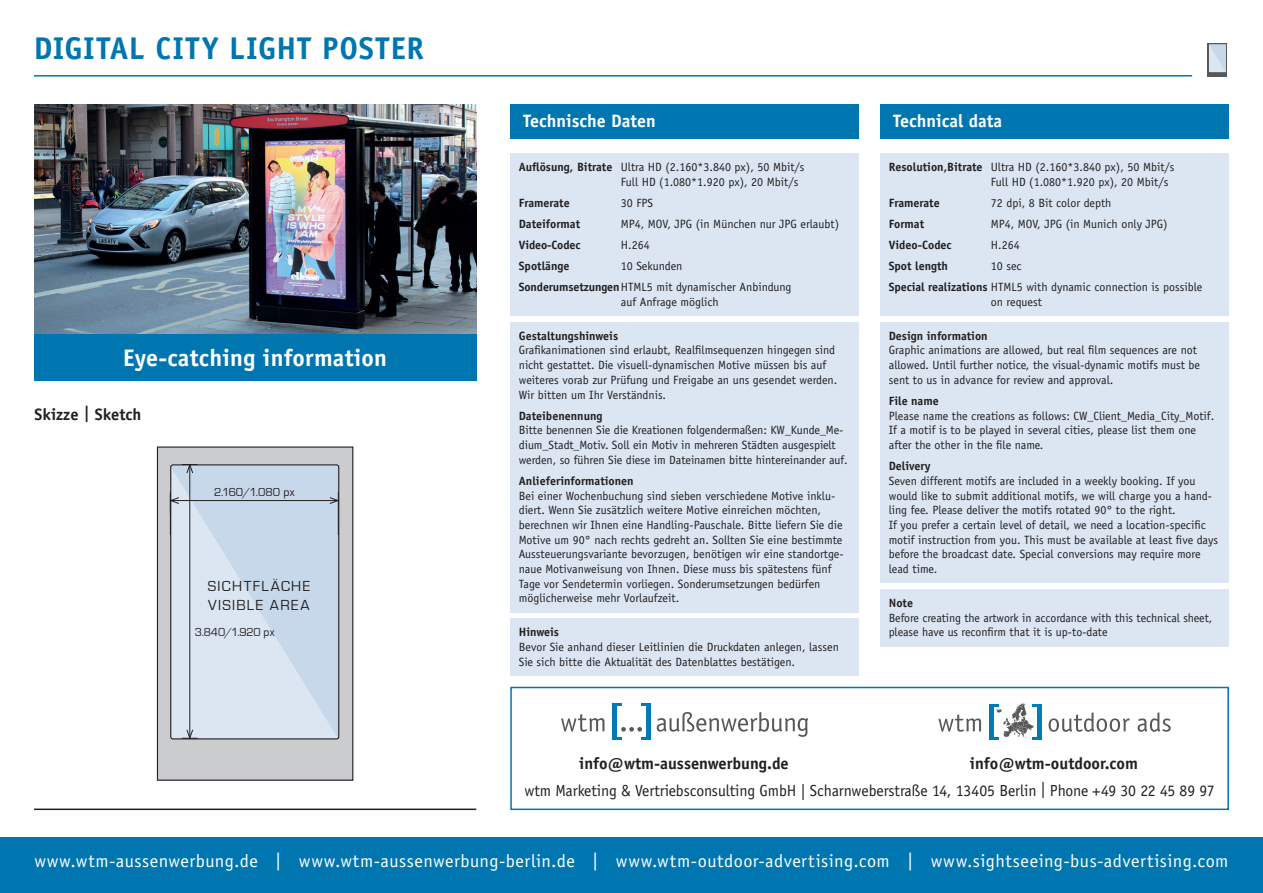
<style>
.page{position:relative;width:1263px;height:893px;background:#fff}
.page>*{position:absolute;margin:0;border:0;box-sizing:border-box;transform-origin:0 0}
.t1{font:700 31.5px "Officina Sans";letter-spacing:.025em;color:#0076b1}
.t2{font:700 24px "Officina Sans";letter-spacing:.01em;color:#fff}
.t3{font:18px "Officina Sans";letter-spacing:.025em;color:#fff}
.t4{font:700 18px "Officina Sans";color:#fff}
.t5{font:700 16.5px "Officina Sans";color:#231f20}
.t6{font:16.05px "Officina Sans";letter-spacing:-.005em;color:#231f20}
.t7{font:15px/18.8px "Eurostile";letter-spacing:.09em;color:#231f20}
.t8{font:12px/14.7px "Officina Sans";color:#231f20}
.t9{font:700 12px "Officina Sans";color:#231f20}
.t10{font:12px "Eurostile";letter-spacing:-.01em;color:#231f20}
.s1{font-weight:700}
</style>
<div class="page">
<svg style="left:561px;top:714px;width:43px;height:18px"></svg>
<svg style="left:657px;top:712px;width:151px;height:25px"></svg>
<svg style="left:617px;top:703px;width:5px;height:3px"></svg>
<hr style="left:613px;top:703px;width:4px;height:36px;background:#007bb8">
<svg style="left:641px;top:703px;width:5px;height:3px"></svg>
<div style="left:646px;top:703px;width:5px;height:36px;background:#007bb8"></div>
<svg style="left:617px;top:727px;width:29px;height:12px"></svg>
<svg style="left:938px;top:714px;width:43px;height:18px"></svg>
<svg style="left:1048px;top:712px;width:82px;height:20px"></svg>
<svg style="left:1137px;top:712px;width:34px;height:20px"></svg>
<svg style="left:989px;top:703px;width:48px;height:36px"></svg>
<div style="left:1037px;top:704px;width:5px;height:35px;background:#007bb8"></div>
<div style="left:510px;top:687px;width:719px;height:123px;border:2px solid #0076b1"></div>
<div style="left:510px;top:104px;width:349px;height:34px;background:#0076b1"></div>
<div style="left:510px;top:153px;width:349px;height:43px;background:#dbe6f2"></div>
<div style="left:510px;top:189px;width:349px;height:28px;background:#dbe6f2"></div>
<div style="left:510px;top:210px;width:349px;height:28px;background:#dbe6f2"></div>
<div style="left:510px;top:231px;width:349px;height:28px;background:#dbe6f2"></div>
<div style="left:510px;top:252px;width:349px;height:28px;background:#dbe6f2"></div>
<div style="left:510px;top:273px;width:349px;height:43px;background:#dbe6f2"></div>
<div style="left:510px;top:322px;width:349px;height:28px;background:#dbe6f2"></div>
<div style="left:510px;top:337px;width:349px;height:71px;background:#dbe6f2"></div>
<div style="left:510px;top:402px;width:349px;height:27px;background:#dbe6f2"></div>
<div style="left:510px;top:417px;width:349px;height:57px;background:#dbe6f2"></div>
<div style="left:510px;top:467px;width:349px;height:28px;background:#dbe6f2"></div>
<div style="left:510px;top:482px;width:349px;height:130px;background:#dbe6f2"></div>
<div style="left:510px;top:618px;width:349px;height:28px;background:#dbe6f2"></div>
<div style="left:510px;top:633px;width:349px;height:42px;background:#dbe6f2"></div>
<div style="left:880px;top:104px;width:349px;height:34px;background:#0076b1"></div>
<div style="left:880px;top:153px;width:349px;height:43px;background:#dbe6f2"></div>
<div style="left:880px;top:189px;width:349px;height:28px;background:#dbe6f2"></div>
<div style="left:880px;top:210px;width:349px;height:28px;background:#dbe6f2"></div>
<div style="left:880px;top:231px;width:349px;height:28px;background:#dbe6f2"></div>
<div style="left:880px;top:252px;width:349px;height:28px;background:#dbe6f2"></div>
<div style="left:880px;top:273px;width:349px;height:43px;background:#dbe6f2"></div>
<div style="left:880px;top:322px;width:349px;height:28px;background:#dbe6f2"></div>
<div style="left:880px;top:337px;width:349px;height:57px;background:#dbe6f2"></div>
<div style="left:880px;top:387px;width:349px;height:28px;background:#dbe6f2"></div>
<div style="left:880px;top:402px;width:349px;height:57px;background:#dbe6f2"></div>
<div style="left:880px;top:452px;width:349px;height:27px;background:#dbe6f2"></div>
<div style="left:880px;top:467px;width:349px;height:116px;background:#dbe6f2"></div>
<div style="left:880px;top:589px;width:349px;height:28px;background:#dbe6f2"></div>
<div style="left:880px;top:604px;width:349px;height:42px;background:#dbe6f2"></div>
<hr style="left:34px;top:75px;width:1158px;height:2px;background:#0076b1">
<img style="left:34px;top:104px;width:442px;height:230px">
<div style="left:34px;top:334px;width:442px;height:47px;background:#0076b1"></div>
<div style="left:157px;top:447px;width:196px;height:333px;background:#cbccce"></div>
<div style="left:157px;top:446px;width:196px;height:335px;border:1px solid #231f20"></div>
<svg style="left:170px;top:466px;width:169px;height:273px;fill:#c7d8eb"></svg>
<div style="left:170px;top:464px;width:169px;height:275px;border:1px solid #231f20;border-radius:2px"></div>
<hr style="left:190px;top:465px;width:1px;height:273px;background:#231f20">
<svg style="left:182px;top:464px;width:16px;height:9px"></svg>
<svg style="left:182px;top:729px;width:16px;height:10px"></svg>
<hr style="left:171px;top:500px;width:167px;height:1px;background:#231f20">
<svg style="left:329px;top:497px;width:9px;height:7px"></svg>
<svg style="left:171px;top:494px;width:8px;height:19px"></svg>
<hr style="left:170px;top:492px;width:1px;height:43px;background:#231f20">
<hr style="left:338px;top:492px;width:1px;height:43px;background:#231f20">
<div style="left:1207px;top:43px;width:20px;height:34px;background:linear-gradient(to right,#57585a,#57585a)"></div>
<svg style="left:1209px;top:44px;width:17px;height:28px"></svg>
<div style="left:0;top:838px;width:1263px;height:55px;background:#0076b1"></div>
<hr style="left:34px;top:809px;width:442px;height:1px;background:#231f20">
<h1 class="t1" style="left:34px;top:28px;width:392px">DIGITAL CITY LIGHT POSTER</h1>
<h2 class="t2" style="left:123px;top:342px;width:266px">Eye-catching information</h2>
<h3 class="t5" style="left:35px;top:404px;width:108px">Skizze | Sketch</h3>
<p class="t10" style="left:214px;top:486px;width:82px">2.160/1.080 px</p>
<p class="t7" style="left:208px;top:577px;width:104px">SICHTFLÄCHE<br>VISIBLE AREA</p>
<p class="t10" style="left:195px;top:625px;width:81px">3.840/1.920 px</p>
<h3 class="t4" style="left:523px;top:109px;width:134px">Technische Daten</h3>
<p class="t8" style="left:621px;top:160px;width:185px;text-indent:-102px"><span class="s1">Auflösung, Bitrate</span> Ultra HD (2.160*3.840 px), 50 Mbit/s<br>Full HD (1.080*1.920 px), 20 Mbit/s</p>
<p class="t9" style="left:519px;top:195px;width:52px">Framerate</p>
<p class="t8" style="left:621px;top:196px;width:34px">30 FPS</p>
<p class="t9" style="left:519px;top:216px;width:63px">Dateiformat</p>
<p class="t8" style="left:621px;top:217px;width:220px">MP4, MOV, JPG (in München nur JPG erlaubt)</p>
<p class="t9" style="left:519px;top:237px;width:63px">Video-Codec</p>
<p class="t8" style="left:621px;top:238px;width:30px">H.264</p>
<p class="t9" style="left:519px;top:259px;width:52px">Spotlänge</p>
<p class="t8" style="left:519px;top:256px;width:274px;line-height:21px;text-align:center">10 Sekunden<br><span class="s1">Sonderumsetzungen</span>HTML5 mit dynamischer Anbindung</p>
<p class="t8" style="left:621px;top:294px;width:99px">auf Anfrage möglich</p>
<p class="t9" style="left:519px;top:328px;width:101px">Gestaltungshinweis</p>
<p class="t8" style="left:519px;top:343px;width:320px">Grafikanimationen sind erlaubt, Realfilmsequenzen hingegen sind nicht gestattet. Die visuell-dynamischen Motive müssen bis auf weiteres vorab zur Prüfung und Freigabe an uns gesendet werden.<br>Wir bitten um Ihr Verständnis.</p>
<p class="t9" style="left:519px;top:408px;width:85px">Dateibenennung</p>
<p class="t8" style="left:519px;top:423px;width:330px">Bitte benennen Sie die Kreationen folgendermaßen: KW_Kunde_Me&shy;dium_Stadt_Motiv. Soll ein Motiv in mehreren Städten ausgespielt werden, so führen Sie diese im Dateinamen bitte hintereinander auf.</p>
<p class="t9" style="left:519px;top:473px;width:116px">Anlieferinformationen</p>
<p class="t8" style="left:519px;top:488px;width:326px">Bei einer Wochenbuchung sind sieben verschiedene Motive inklu&shy;diert. Wenn Sie zusätzlich weitere Motive einreichen möchten, berechnen wir Ihnen eine Handling-Pauschale. Bitte liefern Sie die Motive um 90° nach rechts gedreht an. Sollten Sie eine bestimmte Aussteuerungsvariante bevorzugen, benötigen wir eine standortge&shy;naue Motivanweisung von Ihnen. Diese muss bis spätestens fünf Tage vor Sendetermin vorliegen. Sonderumsetzungen bedürfen möglicherweise mehr Vorlaufzeit.</p>
<p class="t9" style="left:519px;top:625px;width:42px">Hinweis</p>
<p class="t8" style="left:519px;top:639px;width:322px">Bevor Sie anhand dieser Leitlinien die Druckdaten anlegen, lassen<br>Sie sich bitte die Aktualität des Datenblattes bestätigen.</p>
<h3 class="t4" style="left:893px;top:109px;width:110px">Technical data</h3>
<p class="t8" style="left:991px;top:160px;width:185px;text-indent:-102px"><span class="s1">Resolution,Bitrate</span> Ultra HD (2.160*3.840 px), 50 Mbit/s<br>Full HD (1.080*1.920 px), 20 Mbit/s</p>
<p class="t9" style="left:889px;top:195px;width:52px">Framerate</p>
<p class="t8" style="left:991px;top:196px;width:122px">72 dpi, 8 Bit color depth</p>
<p class="t9" style="left:889px;top:216px;width:37px">Format</p>
<p class="t8" style="left:991px;top:217px;width:178px">MP4, MOV, JPG (in Munich only JPG)</p>
<p class="t9" style="left:889px;top:237px;width:64px">Video-Codec</p>
<p class="t8" style="left:991px;top:238px;width:30px">H.264</p>
<p class="t9" style="left:889px;top:259px;width:61px">Spot length</p>
<p class="t8" style="left:889px;top:256px;width:315px;line-height:21px;text-indent:102px">10 sec<br><span class="s1">Special realizations</span> HTML5 with dynamic connection is possible</p>
<p class="t8" style="left:991px;top:294px;width:53px">on request</p>
<p class="t9" style="left:889px;top:328px;width:100px">Design information</p>
<p class="t8" style="left:889px;top:343px;width:313px">Graphic animations are allowed, but real film sequences are not allowed. Until further notice, the visual-dynamic motifs must be sent to us in advance for review and approval.</p>
<p class="t9" style="left:889px;top:393px;width:51px">File name</p>
<p class="t8" style="left:889px;top:408px;width:327px">Please name the creations as follows: CW_Client_Media_City_Motif.<br>If a motif is to be played in several cities, please list them one after the other in the file name.</p>
<p class="t9" style="left:889px;top:458px;width:43px">Delivery</p>
<p class="t8" style="left:889px;top:473px;width:331px">Seven different motifs are included in a weekly booking. If you would like to submit additional motifs, we will charge you a hand&shy;ling fee. Please deliver the motifs rotated 90° to the right.<br>If you prefer a certain level of detail, we need a location-specific motif instruction from you. This must be available at least five days before the broadcast date. Special conversions may require more lead time.</p>
<p class="t9" style="left:889px;top:595px;width:26px">Note</p>
<p class="t8" style="left:889px;top:610px;width:325px">Before creating the artwork in accordance with this technical sheet, please have us reconfirm that it is up-to-date</p>
<h3 class="t5" style="left:579px;top:753px;width:211px">info@wtm-aussenwerbung.de</h3>
<h3 class="t5" style="left:970px;top:753px;width:170px">info@wtm-outdoor.com</h3>
<h3 class="t6" style="left:524px;top:781px;width:692px">wtm Marketing &amp; Vertriebsconsulting GmbH | Scharnweberstraße 14, 13405 Berlin | Phone +49 30 22 45 89 97</h3>
<h3 class="t3" style="left:34px;top:851px;width:1196px">www.wtm-aussenwerbung.de | www.wtm-aussenwerbung-berlin.de | www.wtm-outdoor-advertising.com | www.sightseeing-bus-advertising.com</h3>
</div>
